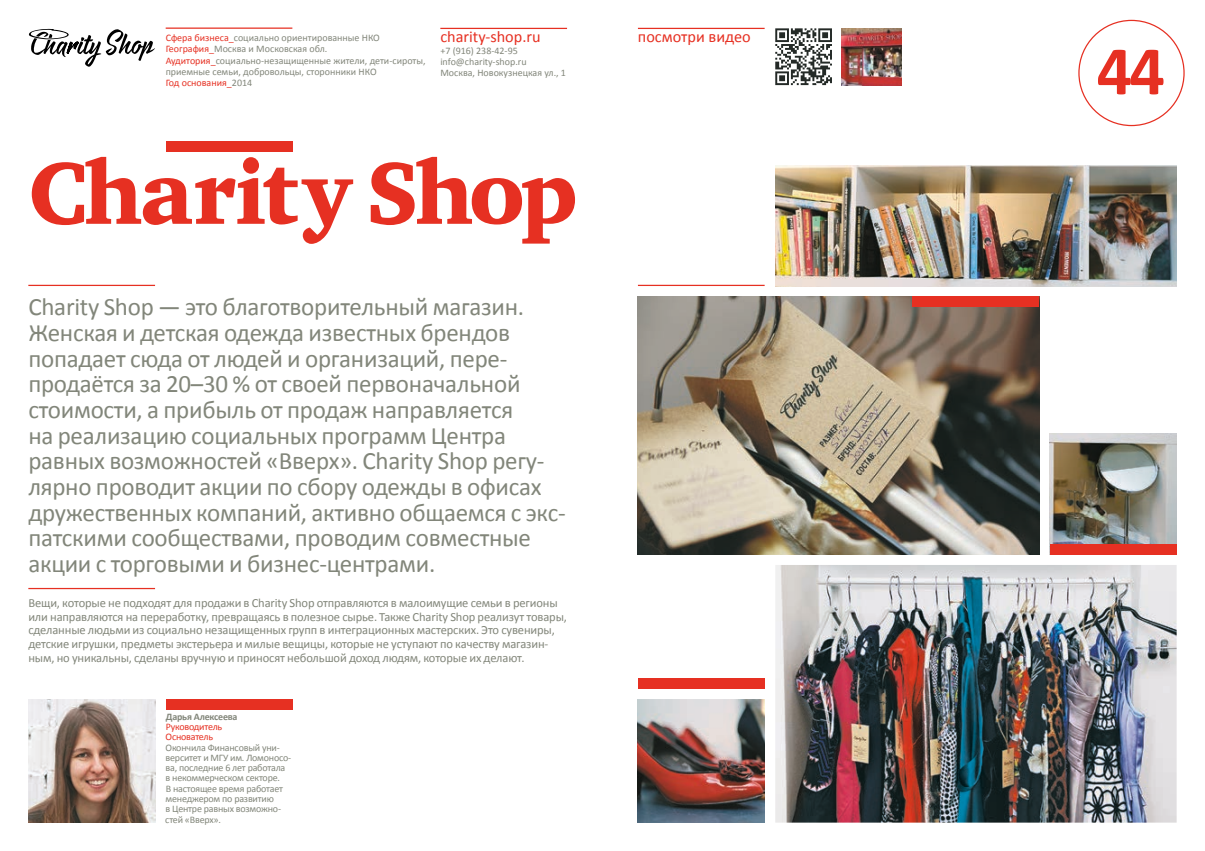
<style>
.page{position:relative;width:1205px;height:851px;background:#fff}
.page>*{position:absolute;margin:0;border:0;box-sizing:border-box;transform-origin:0 0}
.t1{font:900 90px "Charter C";letter-spacing:-.035em;color:#e63022}
.t2{font:700 70px "Calibri";color:#e63022}
.t3{font:25px/25.6px "Calibri";letter-spacing:-.01em;color:#82867a}
.t4{font:16.25px "Calibri";color:#e63022}
.t5{font:12.5px/13.8px "Calibri";letter-spacing:-.01em;color:#82867a}
.t6{font:10px/11.2px "Calibri";color:#82867a}
.t7{font:10px/10.2px "Calibri";letter-spacing:-.02em;color:#82867a}
.t8{font:10px/10.2px "Calibri";letter-spacing:-.02em;color:#e63022}
.t9{font:700 10px "Calibri";letter-spacing:-.02em;color:#82867a}
.s1{color:#e63022}
</style>
<div class="page">
<img style="left:775px;top:165px;width:401px;height:121px">
<img style="left:1050px;top:433px;width:126px;height:110px">
<img style="left:638px;top:699px;width:126px;height:123px">
<div style="left:638px;top:677px;width:126px;height:11px;background:#e63022"></div>
<hr style="left:440px;top:28px;width:127px;height:1px;background:#e63022">
<svg style="left:28px;top:28px;width:127px;height:39px"></svg>
<hr style="left:28px;top:588px;width:127px;height:1px;background:#e63022">
<hr style="left:166px;top:28px;width:126px;height:1px;background:#e63022">
<img style="left:28px;top:699px;width:127px;height:123px">
<hr style="left:638px;top:28px;width:126px;height:1px;background:#e63022">
<div style="left:166px;top:141px;width:126px;height:11px;background:#e63022"></div>
<hr style="left:28px;top:285px;width:127px;height:1px;background:#e63022">
<hr style="left:638px;top:285px;width:126px;height:1px;background:#e63022">
<img style="left:842px;top:28px;width:60px;height:57px">
<div style="left:166px;top:699px;width:126px;height:10px;background:#e63022"></div>
<svg style="left:775px;top:28px;width:57px;height:57px"></svg>
<img style="left:775px;top:565px;width:401px;height:257px">
<img style="left:638px;top:296px;width:401px;height:258px">
<div style="left:912px;top:296px;width:127px;height:11px;background:#e63022"></div>
<div style="left:1050px;top:543px;width:126px;height:11px;background:#e63022"></div>
<p class="t4" style="left:440px;top:27px;width:102px">charity-shop.ru</p>
<p class="t6" style="left:440px;top:45px;width:127px">+7 (916) 238-42-95 info@charity-shop.ru<br>Москва, Новокузнецкая ул., 1</p>
<p class="t6" style="left:166px;top:32px;width:261px"><span class="s1">Сфера бизнеса_</span>социально ориентированные НКО <span class="s1">География_</span>Москва и Московская обл.<br><span class="s1">Аудитория_</span>социально-незащищенные жители, дети-сироты, приемные семьи, добровольцы, сторонники НКО<br><span class="s1">Год основания_</span>2014</p>
<p class="t4" style="left:638px;top:27px;width:114px">посмотри видео</p>
<h1 class="t1" style="left:28px;top:143px;width:551px">Charity Shop</h1>
<p class="t3" style="left:28px;top:294px;width:539px">Charity Shop — это благотворительный магазин.<br>Женская и детская одежда известных брендов попадает сюда от людей и организаций, пере&shy;продаётся за 20–30 % от своей первоначальной стоимости, а прибыль от продаж направляется<br>на реализацию социальных программ Центра равных возможностей «Вверх». Charity Shop регу&shy;лярно проводит акции по сбору одежды в офисах дружественных компаний, активно общаемся с экс&shy;патскими сообществами, проводим совместные акции с торговыми и бизнес-центрами.</p>
<p class="t5" style="left:28px;top:595px;width:540px">Вещи, которые не подходят для продажи в Charity Shop отправляются в малоимущие семьи в регионы или направляются на переработку, превращаясь в полезное сырье. Также Charity Shop реализут товары, сделанные людьми из социально незащищенных групп в интеграционных мастерских. Это сувениры, детские игрушки, предметы экстерьера и милые вещицы, которые не уступают по качеству магазин&shy;ным, но уникальны, сделаны вручную и приносят небольшой доход людям, которые их делают.</p>
<p class="t9" style="left:166px;top:709px;width:73px">Дарья Алексеева</p>
<p class="t8" style="left:166px;top:721px;width:58px">Руководитель<br>Основатель</p>
<p class="t7" style="left:165px;top:742px;width:127px">Окончила Финансовый уни&shy;верситет и МГУ им. Ломоносо&shy;ва, последние 6 лет работала в некоммерческом секторе.<br>В настоящее время работает менеджером по развитию<br>в Центре равных возможно&shy;стей «Вверх».</p>
<h2 class="t2" style="left:1097px;top:26px;width:70px">44</h2>
</div>
